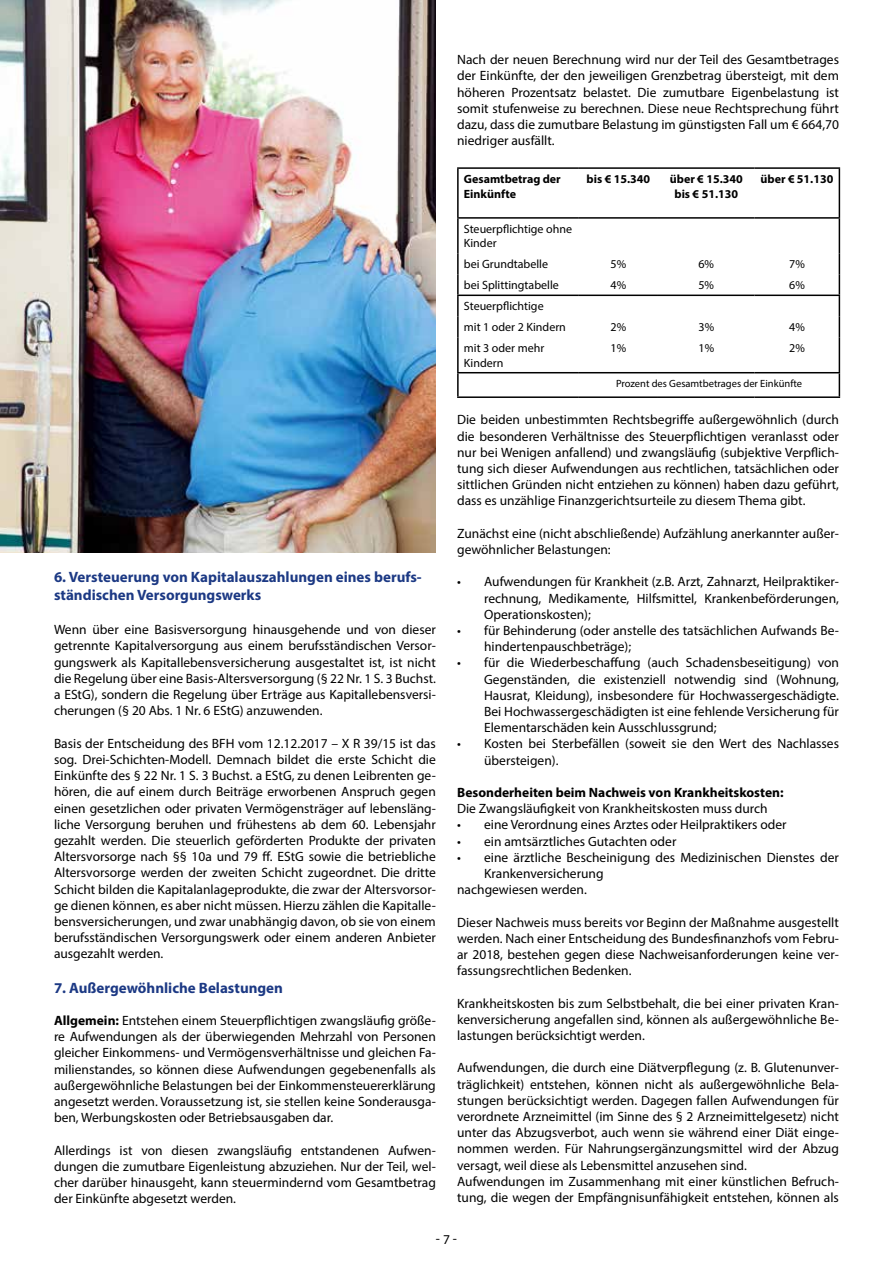
<style>
.page{position:relative;width:893px;height:1263px;background:#fff}
.page>*{position:absolute;margin:0;border:0;box-sizing:border-box;transform-origin:0 0}
.t1{font:700 15px/18px "Myriad Pro";color:#1c3984}
.t2{font:13.5px/16.2px "Myriad Pro";color:#000;text-align:justify}
.t3{font:700 13.5px "Myriad Pro";color:#000}
.t4{font:12px/14.4px "Myriad Pro";color:#000}
.t5{font:700 12px/14.4px "Myriad Pro";color:#000}
.t6{font:10.5px "Myriad Pro";color:#000}
.s1{font-weight:700}
</style>
<div class="page">
<hr style="left:457px;top:219px;width:2px;height:34px;background:#000">
<hr style="left:839px;top:219px;width:1px;height:34px;background:#000">
<hr style="left:457px;top:253px;width:2px;height:21px;background:#000">
<hr style="left:457px;top:274px;width:2px;height:21px;background:#000">
<hr style="left:457px;top:295px;width:122px;height:1px;background:#000">
<hr style="left:457px;top:296px;width:2px;height:20px;background:#000">
<hr style="left:579px;top:295px;width:79px;height:1px;background:#000">
<hr style="left:658px;top:295px;width:97px;height:1px;background:#000">
<hr style="left:755px;top:295px;width:85px;height:1px;background:#000">
<hr style="left:457px;top:316px;width:2px;height:21px;background:#000">
<svg style="left:839px;top:253px;width:1px;height:84px"></svg>
<hr style="left:457px;top:337px;width:2px;height:35px;background:#000">
<hr style="left:839px;top:337px;width:1px;height:35px;background:#000">
<hr style="left:457px;top:372px;width:122px;height:1px;background:#000">
<hr style="left:457px;top:373px;width:2px;height:23px;background:#000">
<hr style="left:579px;top:372px;width:79px;height:1px;background:#000">
<hr style="left:658px;top:372px;width:97px;height:1px;background:#000">
<hr style="left:755px;top:372px;width:85px;height:1px;background:#000">
<svg style="left:839px;top:373px;width:1px;height:23px"></svg>
<hr style="left:457px;top:396px;width:122px;height:2px;background:#000">
<hr style="left:579px;top:396px;width:79px;height:2px;background:#000">
<hr style="left:658px;top:396px;width:97px;height:2px;background:#000">
<hr style="left:755px;top:396px;width:85px;height:2px;background:#000">
<hr style="left:457px;top:167px;width:122px;height:2px;background:#000">
<hr style="left:457px;top:169px;width:2px;height:48px;background:#000">
<hr style="left:579px;top:167px;width:79px;height:2px;background:#000">
<hr style="left:658px;top:167px;width:97px;height:2px;background:#000">
<hr style="left:755px;top:167px;width:85px;height:2px;background:#000">
<hr style="left:839px;top:169px;width:1px;height:48px;background:#000">
<hr style="left:457px;top:217px;width:122px;height:2px;background:#000">
<hr style="left:579px;top:217px;width:79px;height:2px;background:#000">
<hr style="left:658px;top:217px;width:97px;height:2px;background:#000">
<hr style="left:755px;top:217px;width:85px;height:2px;background:#000">
<img style="left:0;top:0;width:436px;height:553px">
<p class="t1" style="left:54px;top:567px;width:369px">6. Versteuerung von Kapitalauszahlungen eines berufs&shy;ständischen Versorgungswerks</p>
<p class="t2" style="left:54px;top:621px;width:383px">Wenn über eine Basisversorgung hinausgehende und von dieser getrennte Kapitalversorgung aus einem berufsständischen Versor&shy;gungswerk als Kapitallebensversicherung ausgestaltet ist, ist nicht die Regelung über eine Basis-Altersversorgung (§ 22 Nr. 1 S. 3 Buchst. a EStG), sondern die Regelung über Erträge aus Kapitallebensversi&shy;cherungen (§ 20 Abs. 1 Nr. 6 EStG) anzuwenden.</p>
<p class="t2" style="left:54px;top:735px;width:383px">Basis der Entscheidung des BFH vom 12.12.2017 – X R 39/15 ist das sog. Drei-Schichten-Modell. Demnach bildet die erste Schicht die Einkünfte des § 22 Nr. 1 S. 3 Buchst. a EStG, zu denen Leibrenten ge&shy;hören, die auf einem durch Beiträge erworbenen Anspruch gegen einen gesetzlichen oder privaten Vermögensträger auf lebensläng&shy;liche Versorgung beruhen und frühestens ab dem 60. Lebensjahr gezahlt werden. Die steuerlich geförderten Produkte der privaten Altersvorsorge nach §§ 10a und 79 ff. EStG sowie die betriebliche Altersvorsorge werden der zweiten Schicht zugeordnet. Die dritte Schicht bilden die Kapitalanlageprodukte, die zwar der Altersvorsor&shy;ge dienen können, es aber nicht müssen. Hierzu zählen die Kapitalle&shy;bensversicherungen, und zwar unabhängig davon, ob sie von einem berufsständischen Versorgungswerk oder einem anderen Anbieter ausgezahlt werden.</p>
<p class="t1" style="left:54px;top:978px;width:231px">7. Außergewöhnliche Belastungen</p>
<p class="t2" style="left:54px;top:1012px;width:383px"><span class="s1">Allgemein:</span> Entstehen einem Steuerpflichtigen zwangsläufig größe&shy;re Aufwendungen als der überwiegenden Mehrzahl von Personen gleicher Einkommens- und Vermögensverhältnisse und gleichen Fa&shy;milienstandes, so können diese Aufwendungen gegebenenfalls als außergewöhnliche Belastungen bei der Einkommensteuererklärung angesetzt werden. Voraussetzung ist, sie stellen keine Sonderausga&shy;ben, Werbungskosten oder Betriebsausgaben dar.</p>
<p class="t2" style="left:54px;top:1142px;width:383px">Allerdings ist von diesen zwangsläufig entstandenen Aufwen&shy;dungen die zumutbare Eigenleistung abzuziehen. Nur der Teil, wel&shy;cher darüber hinausgeht, kann steuermindernd vom Gesamtbetrag der Einkünfte abgesetzt werden.</p>
<p class="t2" style="left:457px;top:51px;width:383px">Nach der neuen Berechnung wird nur der Teil des Gesamtbetrages der Einkünfte, der den jeweiligen Grenzbetrag übersteigt, mit dem höheren Prozentsatz belastet. Die zumutbare Eigenbelastung ist somit stufenweise zu berechnen. Diese neue Rechtsprechung führt dazu, dass die zumutbare Belastung im günstigsten Fall um € 664,70 niedriger ausfällt.</p>
<p class="t5" style="left:464px;top:171px;width:98px">Gesamtbetrag der<br>Einkünfte</p>
<p class="t5" style="left:587px;top:171px;width:65px">bis € 15.340</p>
<p class="t5" style="left:670px;top:171px;width:75px;text-align:center">über € 15.340 bis € 51.130</p>
<p class="t5" style="left:761px;top:171px;width:74px">über € 51.130</p>
<p class="t4" style="left:464px;top:221px;width:110px">Steuerpflichtige ohne<br>Kinder</p>
<p class="t4" style="left:464px;top:257px;width:86px">bei Grundtabelle</p>
<p class="t4" style="left:611px;top:257px;width:17px">5%</p>
<p class="t4" style="left:698px;top:257px;width:17px">6%</p>
<p class="t4" style="left:789px;top:257px;width:17px">7%</p>
<p class="t4" style="left:464px;top:278px;width:96px">bei Splittingtabelle</p>
<p class="t4" style="left:611px;top:278px;width:17px">4%</p>
<p class="t4" style="left:698px;top:278px;width:17px">5%</p>
<p class="t4" style="left:789px;top:278px;width:17px">6%</p>
<p class="t4" style="left:464px;top:296px;width:104px;line-height:21px">Steuerpflichtige<br>mit 1 oder 2 Kindern</p>
<p class="t4" style="left:611px;top:320px;width:17px">2%</p>
<p class="t4" style="left:698px;top:320px;width:17px">3%</p>
<p class="t4" style="left:789px;top:320px;width:17px">4%</p>
<p class="t4" style="left:464px;top:341px;width:82px">mit 3 oder mehr<br>Kindern</p>
<p class="t4" style="left:611px;top:341px;width:17px">1%</p>
<p class="t4" style="left:698px;top:341px;width:17px">1%</p>
<p class="t4" style="left:789px;top:341px;width:17px">2%</p>
<p class="t6" style="left:616px;top:377px;width:188px">Prozent des Gesamtbetrages der Einkünfte</p>
<p class="t2" style="left:457px;top:411px;width:383px">Die beiden unbestimmten Rechtsbegriffe außergewöhnlich (durch die besonderen Verhältnisse des Steuerpflichtigen veranlasst oder nur bei Wenigen anfallend) und zwangsläufig (subjektive Verpflich&shy;tung sich dieser Aufwendungen aus rechtlichen, tatsächlichen oder sittlichen Gründen nicht entziehen zu können) haben dazu geführt, dass es unzählige Finanzgerichtsurteile zu diesem Thema gibt.</p>
<p class="t2" style="left:457px;top:525px;width:383px">Zunächst eine (nicht abschließende) Aufzählung anerkannter außer&shy;gewöhnlicher Belastungen:</p>
<p class="t2" style="left:484px;top:573px;width:356px;text-indent:-27px">• Aufwendungen für Krankheit (z.B. Arzt, Zahnarzt, Heilpraktiker&shy;rechnung, Medikamente, Hilfsmittel, Krankenbeförderungen, Operationskosten);</p>
<p class="t2" style="left:484px;top:622px;width:356px;text-indent:-27px">• für Behinderung (oder anstelle des tatsächlichen Aufwands Be&shy;hindertenpauschbeträge);</p>
<p class="t2" style="left:484px;top:654px;width:356px;text-indent:-27px">• für die Wiederbeschaffung (auch Schadensbeseitigung) von Gegenständen, die existenziell notwendig sind (Wohnung, Hausrat, Kleidung), insbesondere für Hochwassergeschädigte.<br>Bei Hochwassergeschädigten ist eine fehlende Versicherung für Elementarschäden kein Ausschlussgrund;</p>
<p class="t2" style="left:484px;top:735px;width:356px;text-indent:-27px">• Kosten bei Sterbefällen (soweit sie den Wert des Nachlasses übersteigen).</p>
<p class="t3" style="left:457px;top:784px;width:328px">Besonderheiten beim Nachweis von Krankheitskosten:</p>
<p class="t2" style="left:457px;top:800px;width:312px">Die Zwangsläufigkeit von Krankheitskosten muss durch</p>
<p class="t2" style="left:457px;top:816px;width:331px">• eine Verordnung eines Arztes oder Heilpraktikers oder</p>
<p class="t2" style="left:457px;top:833px;width:221px">• ein amtsärztliches Gutachten oder</p>
<p class="t2" style="left:457px;top:849px;width:383px">• eine ärztliche Bescheinigung des Medizinischen Dienstes der</p>
<p class="t2" style="left:484px;top:865px;width:121px">Krankenversicherung</p>
<p class="t2" style="left:457px;top:881px;width:131px">nachgewiesen werden.</p>
<p class="t2" style="left:457px;top:914px;width:383px">Dieser Nachweis muss bereits vor Beginn der Maßnahme ausgestellt werden. Nach einer Entscheidung des Bundesfinanzhofs vom Febru&shy;ar 2018, bestehen gegen diese Nachweisanforderungen keine ver&shy;fassungsrechtlichen Bedenken.</p>
<p class="t2" style="left:457px;top:995px;width:383px">Krankheitskosten bis zum Selbstbehalt, die bei einer privaten Kran&shy;kenversicherung angefallen sind, können als außergewöhnliche Be&shy;lastungen berücksichtigt werden.</p>
<p class="t2" style="left:457px;top:1059px;width:383px;text-align:left">Aufwendungen, die durch eine Diätverpflegung (z. B. Glutenunver&shy;träglichkeit) entstehen, können nicht als außergewöhnliche Bela&shy;stungen berücksichtigt werden. Dagegen fallen Aufwendungen für verordnete Arzneimittel (im Sinne des § 2 Arzneimittelgesetz) nicht unter das Abzugsverbot, auch wenn sie während einer Diät einge&shy;nommen werden. Für Nahrungsergänzungsmittel wird der Abzug versagt, weil diese als Lebensmittel anzusehen sind.<br>Aufwendungen im Zusammenhang mit einer künstlichen Befruch&shy;tung, die wegen der Empfängnisunfähigkeit entstehen, können als</p>
<p class="t2" style="left:436px;top:1231px;width:23px">- 7 -</p>
</div>
